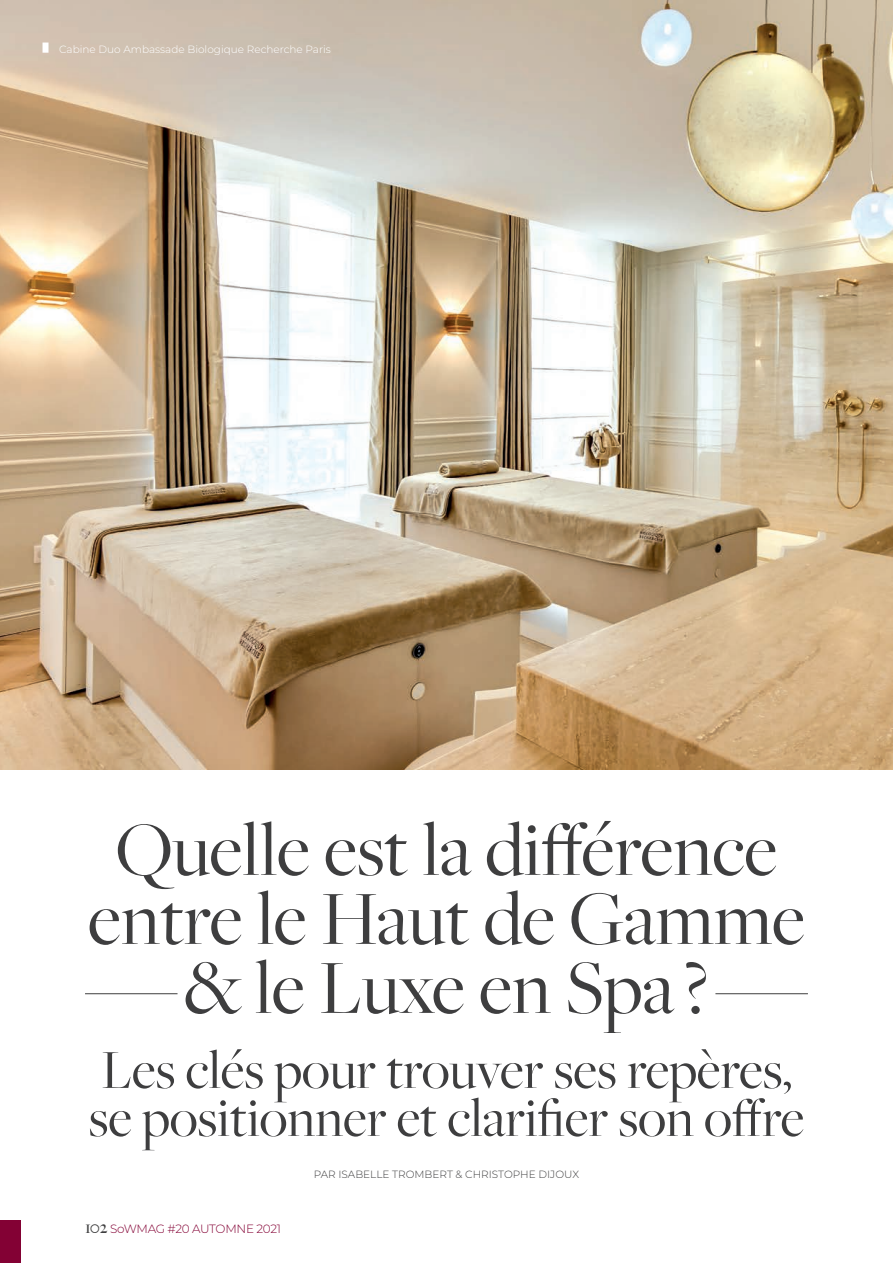
<style>
.page{position:relative;width:893px;height:1263px;background:#fff}
.page>*{position:absolute;margin:0;border:0;box-sizing:border-box;transform-origin:0 0}
.t1{font:79.5px/69px "Freight Big Pro";color:#3e3e3f;text-align:center}
.t2{font:57px/48px "Freight Big Pro";color:#3e3e3f}
.t3{font:300 12px "Montserrat";letter-spacing:-.03em;color:#830134}
.t4{font:300 10.5px "Montserrat";color:#fff}
.t5{font:300 10.5px "Montserrat";color:#3e3e3f}
.s1{font-family:"Big Caslon";font-weight:500;font-size:18px;color:#3e3e3f}
</style>
<div class="page">
<div style="left:0;top:1220px;width:21px;height:43px;background:#830134"></div>
<img style="left:0;top:0;width:893px;height:770px">
<hr style="left:85px;top:993px;width:93px;height:1px;background:#3e3e3f">
<hr style="left:715px;top:993px;width:93px;height:1px;background:#3e3e3f">
<div style="left:43px;top:43px;width:6px;height:10px;background:#fff"></div>
<p class="t4" style="left:59px;top:42px;width:273px">Cabine Duo Ambassade Biologique Recherche Paris</p>
<h1 class="t1" style="left:88px;top:813px;width:718px">Quelle est la différence entre le Haut de Gamme &amp; le Luxe en Spa ?</h1>
<p class="t2" style="left:89px;top:1044px;width:717px">Les clés pour trouver ses repères, se positionner et clarifier son offre</p>
<p class="t5" style="left:314px;top:1167px;width:267px">PAR ISABELLE TROMBERT &amp; CHRISTOPHE DIJOUX</p>
<p class="t3" style="left:85px;top:1221px;width:198px"><span class="s1">102</span> SoWMAG #20 AUTOMNE 2021</p>
</div>
